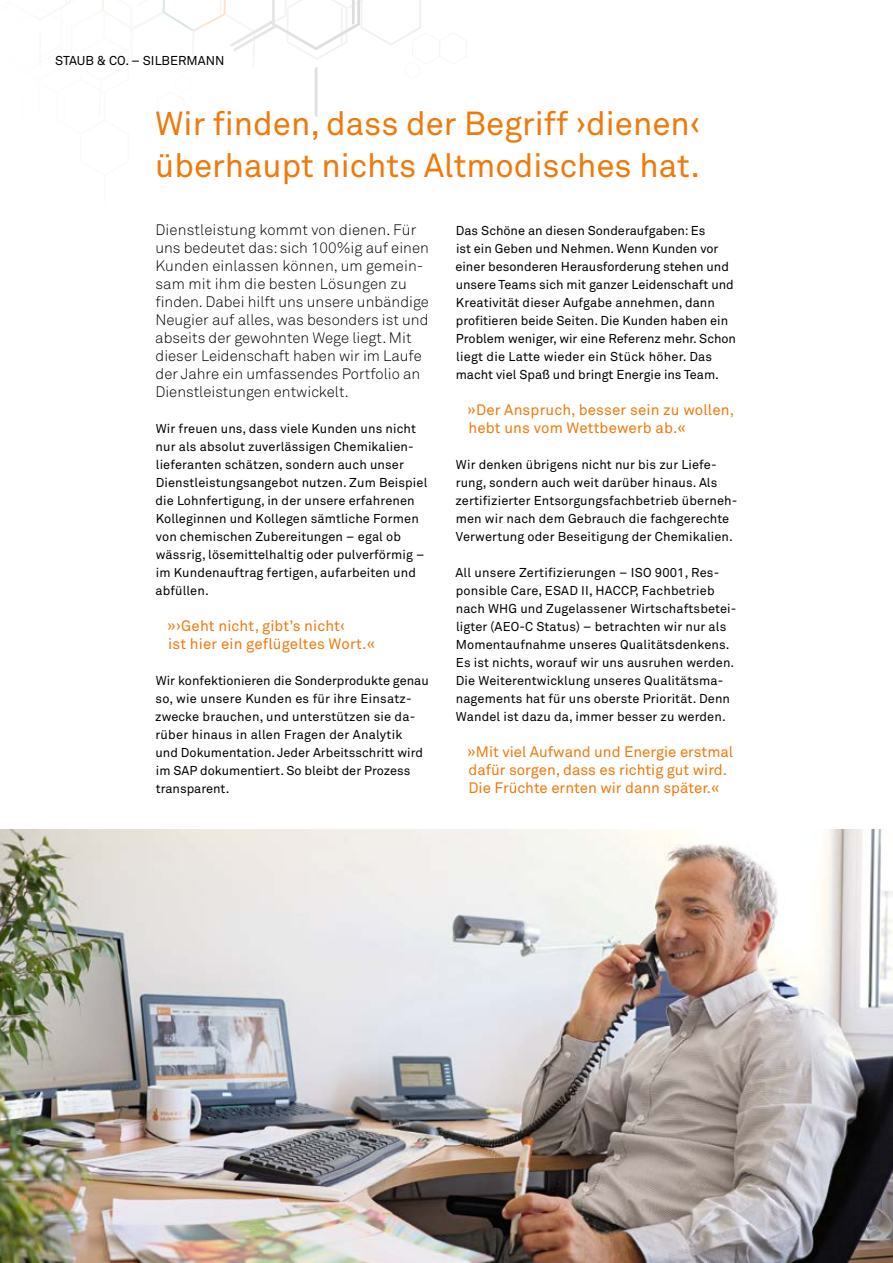
<style>
.page{position:relative;width:893px;height:1263px;background:#fff}
.page>*{position:absolute;margin:0;border:0;box-sizing:border-box;transform-origin:0 0}
.t1{font:33px/42px "Akkurat Std";color:#ef7a0b}
.t2{font:300 15px/18px "Akkurat Std";color:#000}
.t3{font:15px/18px "Akkurat Std";color:#ef7a0b}
.t4{font:12.75px/18px "Akkurat Std";letter-spacing:.01em;color:#000}
</style>
<div class="page">
<svg style="left:102px;top:0;width:319px;height:117px"></svg>
<img style="left:0;top:829px;width:893px;height:434px">
<p class="t4" style="left:55px;top:52px;width:171px">STAUB &amp; CO. – SILBERMANN</p>
<h1 class="t1" style="left:155px;top:103px;width:547px">Wir finden, dass der Begriff ›dienen‹ überhaupt nichts Altmodisches hat.</h1>
<p class="t2" style="left:155px;top:221px;width:275px">Dienstleistung kommt von dienen. Für uns bedeutet das: sich 100%ig auf einen Kunden einlassen können, um gemein&shy;sam mit ihm die besten Lösungen zu finden. Dabei hilft uns unsere unbändige Neugier auf alles, was besonders ist und abseits der gewohnten Wege liegt. Mit dieser Leidenschaft haben wir im Laufe der Jahre ein umfassendes Portfolio an Dienstleistungen entwickelt.</p>
<p class="t4" style="left:155px;top:420px;width:273px">Wir freuen uns, dass viele Kunden uns nicht nur als absolut zuverlässigen Chemikalien&shy;lieferanten schätzen, sondern auch unser Dienstleistungsangebot nutzen. Zum Beispiel die Lohnfertigung, in der unsere erfahrenen Kolleginnen und Kollegen sämtliche Formen von chemischen Zubereitungen – egal ob wässrig, lösemittelhaltig oder pulverförmig – im Kundenauftrag fertigen, aufarbeiten und abfüllen.</p>
<p class="t3" style="left:167px;top:617px;width:209px">»›Geht nicht, gibt’s nicht‹<br>ist hier ein geflügeltes Wort.«</p>
<p class="t4" style="left:155px;top:672px;width:275px">Wir konfektionieren die Sonderprodukte genau so, wie unsere Kunden es für ihre Einsatz&shy;zwecke brauchen, und unterstützen sie da&shy;rüber hinaus in allen Fragen der Analytik<br>und Dokumentation. Jeder Arbeitsschritt wird im SAP dokumentiert. So bleibt der Prozess transparent.</p>
<p class="t4" style="left:455px;top:222px;width:282px">Das Schöne an diesen Sonderaufgaben: Es<br>ist ein Geben und Nehmen. Wenn Kunden vor einer besonderen Herausforderung stehen und unsere Teams sich mit ganzer Leidenschaft und Kreativität dieser Aufgabe annehmen, dann profitieren beide Seiten. Die Kunden haben ein Problem weniger, wir eine Referenz mehr. Schon liegt die Latte wieder ein Stück höher. Das macht viel Spaß und bringt Energie ins Team.</p>
<p class="t3" style="left:468px;top:401px;width:268px">»Der Anspruch, besser sein zu wollen, hebt uns vom Wettbewerb ab.«</p>
<p class="t4" style="left:455px;top:456px;width:283px">Wir denken übrigens nicht nur bis zur Liefe&shy;rung, sondern auch weit darüber hinaus. Als zertifizierter Entsorgungsfachbetrieb überneh&shy;men wir nach dem Gebrauch die fachgerechte Verwertung oder Beseitigung der Chemikalien.</p>
<p class="t4" style="left:456px;top:564px;width:282px">All unsere Zertifizierungen – ISO 9001, Res&shy;ponsible Care, ESAD II, HACCP, Fachbetrieb nach WHG und Zugelassener Wirtschaftsbetei&shy;ligter (AEO-C Status) – betrachten wir nur als Momentaufnahme unseres Qualitätsdenkens.<br>Es ist nichts, worauf wir uns ausruhen werden.<br>Die Weiterentwicklung unseres Qualitätsma&shy;nagements hat für uns oberste Priorität. Denn Wandel ist dazu da, immer besser zu werden.</p>
<p class="t3" style="left:468px;top:743px;width:267px">»Mit viel Aufwand und Energie erstmal dafür sorgen, dass es richtig gut wird.<br>Die Früchte ernten wir dann später.«</p>
</div>
